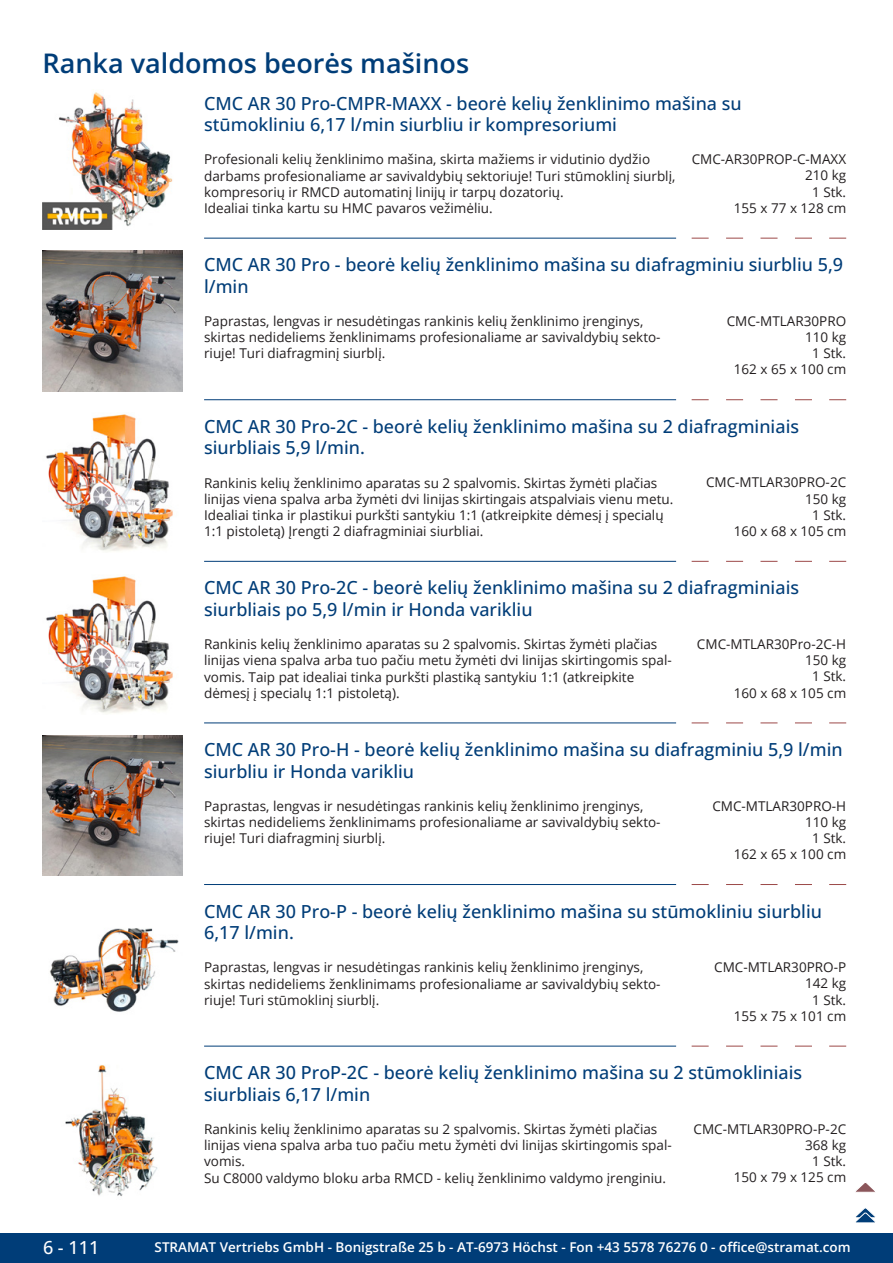
<style>
.page{position:relative;width:893px;height:1263px;background:#fff}
.page>*{position:absolute;margin:0;border:0;box-sizing:border-box;transform-origin:0 0}
.GruppeName{font:600 27px "Open Sans";color:#003d78}
.ArtikelName{font:500 18px/21.6px "Open Sans";color:#003d78}
.t1{font:500 18px "Open Sans";color:#fff}
.Beschreibung{font:13.5px/16.2px "Open Sans";color:#231f20}
.ArtikelNummer{font:13.5px "Open Sans";color:#231f20}
.t2{font:600 13.5px "Open Sans";color:#fff}
</style>
<div class="page">
<div style="left:0;top:1233px;width:893px;height:30px;background:#003d78"></div>
<img style="left:43px;top:92px;width:130px;height:138px">
<img style="left:43px;top:251px;width:140px;height:140px">
<svg style="left:692px;top:238px;width:17px;height:1px"></svg>
<svg style="left:726px;top:238px;width:17px;height:1px"></svg>
<svg style="left:760px;top:238px;width:17px;height:1px"></svg>
<svg style="left:795px;top:238px;width:17px;height:1px"></svg>
<svg style="left:829px;top:238px;width:17px;height:1px"></svg>
<hr style="left:204px;top:238px;width:472px;height:1px;background:#003d78">
<img style="left:46px;top:414px;width:127px;height:137px">
<svg style="left:692px;top:399px;width:17px;height:1px"></svg>
<svg style="left:726px;top:399px;width:17px;height:1px"></svg>
<svg style="left:760px;top:399px;width:17px;height:1px"></svg>
<svg style="left:795px;top:399px;width:17px;height:1px"></svg>
<svg style="left:829px;top:399px;width:17px;height:1px"></svg>
<hr style="left:204px;top:399px;width:472px;height:1px;background:#003d78">
<img style="left:46px;top:576px;width:127px;height:137px">
<svg style="left:692px;top:561px;width:17px;height:1px"></svg>
<svg style="left:726px;top:561px;width:17px;height:1px"></svg>
<svg style="left:760px;top:561px;width:17px;height:1px"></svg>
<svg style="left:795px;top:561px;width:17px;height:1px"></svg>
<svg style="left:829px;top:561px;width:17px;height:1px"></svg>
<hr style="left:204px;top:561px;width:472px;height:1px;background:#003d78">
<img style="left:43px;top:736px;width:140px;height:140px">
<svg style="left:692px;top:723px;width:17px;height:1px"></svg>
<svg style="left:726px;top:723px;width:17px;height:1px"></svg>
<svg style="left:760px;top:723px;width:17px;height:1px"></svg>
<svg style="left:795px;top:723px;width:17px;height:1px"></svg>
<svg style="left:829px;top:723px;width:17px;height:1px"></svg>
<hr style="left:204px;top:723px;width:472px;height:1px;background:#003d78">
<img style="left:49px;top:928px;width:130px;height:84px">
<svg style="left:692px;top:884px;width:17px;height:1px"></svg>
<svg style="left:726px;top:884px;width:17px;height:1px"></svg>
<svg style="left:760px;top:884px;width:17px;height:1px"></svg>
<svg style="left:795px;top:884px;width:17px;height:1px"></svg>
<svg style="left:829px;top:884px;width:17px;height:1px"></svg>
<hr style="left:204px;top:884px;width:472px;height:1px;background:#003d78">
<img style="left:65px;top:1065px;width:93px;height:131px">
<svg style="left:692px;top:1046px;width:17px;height:1px"></svg>
<svg style="left:726px;top:1046px;width:17px;height:1px"></svg>
<svg style="left:760px;top:1046px;width:17px;height:1px"></svg>
<svg style="left:795px;top:1046px;width:17px;height:1px"></svg>
<svg style="left:829px;top:1046px;width:17px;height:1px"></svg>
<hr style="left:204px;top:1046px;width:472px;height:1px;background:#003d78">
<svg style="left:856px;top:1183px;width:19px;height:9px"></svg>
<svg style="left:855px;top:1208px;width:21px;height:15px"></svg>
<p class="GruppeName" style="left:43px;top:44px;width:428px">Ranka valdomos beorės mašinos</p>
<p class="ArtikelName" style="left:204px;top:92px;width:539px">CMC AR 30 Pro-CMPR-MAXX - beorė kelių ženklinimo mašina su stūmokliniu 6,17 l/min siurbliu ir kompresoriumi</p>
<p class="Beschreibung" style="left:204px;top:151px;width:473px">Profesionali kelių ženklinimo mašina, skirta mažiems ir vidutinio dydžio darbams profesionaliame ar savivaldybių sektoriuje! Turi stūmoklinį siurblį, kompresorių ir RMCD automatinį linijų ir tarpų dozatorių.<br>Idealiai tinka kartu su HMC pavaros vežimėliu.</p>
<p class="ArtikelNummer" style="left:692px;top:150px;width:156px">CMC-AR30PROP-C-MAXX</p>
<p class="ArtikelNummer" style="left:805px;top:166px;width:43px">210 kg</p>
<p class="ArtikelNummer" style="left:812px;top:182px;width:36px">1 Stk.</p>
<p class="ArtikelNummer" style="left:734px;top:199px;width:114px">155 x 77 x 128 cm</p>
<p class="ArtikelName" style="left:204px;top:253px;width:641px">CMC AR 30 Pro - beorė kelių ženklinimo mašina su diafragminiu siurbliu 5,9 l/min</p>
<p class="Beschreibung" style="left:204px;top:313px;width:457px">Paprastas, lengvas ir nesudėtingas rankinis kelių ženklinimo įrenginys, skirtas nedideliems ženklinimams profesionaliame ar savivaldybių sekto&shy;riuje! Turi diafragminį siurblį.</p>
<p class="ArtikelNummer" style="left:727px;top:312px;width:121px">CMC-MTLAR30PRO</p>
<p class="ArtikelNummer" style="left:805px;top:328px;width:43px">110 kg</p>
<p class="ArtikelNummer" style="left:812px;top:344px;width:36px">1 Stk.</p>
<p class="ArtikelNummer" style="left:734px;top:360px;width:114px">162 x 65 x 100 cm</p>
<p class="ArtikelName" style="left:204px;top:415px;width:596px">CMC AR 30 Pro-2C - beorė kelių ženklinimo mašina su 2 diafragminiais siurbliais 5,9 l/min.</p>
<p class="Beschreibung" style="left:204px;top:474px;width:471px">Rankinis kelių ženklinimo aparatas su 2 spalvomis. Skirtas žymėti plačias linijas viena spalva arba žymėti dvi linijas skirtingais atspalviais vienu metu.<br>Idealiai tinka ir plastikui purkšti santykiu 1:1 (atkreipkite dėmesį į specialų 1:1 pistoletą) Įrengti 2 diafragminiai siurbliai.</p>
<p class="ArtikelNummer" style="left:706px;top:473px;width:142px">CMC-MTLAR30PRO-2C</p>
<p class="ArtikelNummer" style="left:805px;top:489px;width:43px">150 kg</p>
<p class="ArtikelNummer" style="left:812px;top:506px;width:36px">1 Stk.</p>
<p class="ArtikelNummer" style="left:734px;top:522px;width:114px">160 x 68 x 105 cm</p>
<p class="ArtikelName" style="left:204px;top:576px;width:596px">CMC AR 30 Pro-2C - beorė kelių ženklinimo mašina su 2 diafragminiais siurbliais po 5,9 l/min ir Honda varikliu</p>
<p class="Beschreibung" style="left:204px;top:636px;width:468px">Rankinis kelių ženklinimo aparatas su 2 spalvomis. Skirtas žymėti plačias linijas viena spalva arba tuo pačiu metu žymėti dvi linijas skirtingomis spal&shy;vomis. Taip pat idealiai tinka purkšti plastiką santykiu 1:1 (atkreipkite dėmesį į specialų 1:1 pistoletą).</p>
<p class="ArtikelNummer" style="left:697px;top:635px;width:151px">CMC-MTLAR30Pro-2C-H</p>
<p class="ArtikelNummer" style="left:805px;top:651px;width:43px">150 kg</p>
<p class="ArtikelNummer" style="left:812px;top:667px;width:36px">1 Stk.</p>
<p class="ArtikelNummer" style="left:734px;top:683px;width:114px">160 x 68 x 105 cm</p>
<p class="ArtikelName" style="left:204px;top:738px;width:640px">CMC AR 30 Pro-H - beorė kelių ženklinimo mašina su diafragminiu 5,9 l/min siurbliu ir Honda varikliu</p>
<p class="Beschreibung" style="left:204px;top:797px;width:457px">Paprastas, lengvas ir nesudėtingas rankinis kelių ženklinimo įrenginys, skirtas nedideliems ženklinimams profesionaliame ar savivaldybių sekto&shy;riuje! Turi diafragminį siurblį.</p>
<p class="ArtikelNummer" style="left:712px;top:796px;width:135px">CMC-MTLAR30PRO-H</p>
<p class="ArtikelNummer" style="left:805px;top:813px;width:43px">110 kg</p>
<p class="ArtikelNummer" style="left:812px;top:829px;width:36px">1 Stk.</p>
<p class="ArtikelNummer" style="left:734px;top:845px;width:114px">162 x 65 x 100 cm</p>
<p class="ArtikelName" style="left:204px;top:900px;width:619px">CMC AR 30 Pro-P - beorė kelių ženklinimo mašina su stūmokliniu siurbliu<br>6,17 l/min.</p>
<p class="Beschreibung" style="left:204px;top:959px;width:457px">Paprastas, lengvas ir nesudėtingas rankinis kelių ženklinimo įrenginys, skirtas nedideliems ženklinimams profesionaliame ar savivaldybių sekto&shy;riuje! Turi stūmoklinį siurblį.</p>
<p class="ArtikelNummer" style="left:714px;top:958px;width:134px">CMC-MTLAR30PRO-P</p>
<p class="ArtikelNummer" style="left:805px;top:974px;width:43px">142 kg</p>
<p class="ArtikelNummer" style="left:812px;top:990px;width:36px">1 Stk.</p>
<p class="ArtikelNummer" style="left:734px;top:1007px;width:114px">155 x 75 x 101 cm</p>
<p class="ArtikelName" style="left:204px;top:1061px;width:600px">CMC AR 30 ProP-2C - beorė kelių ženklinimo mašina su 2 stūmokliniais siurbliais 6,17 l/min</p>
<p class="Beschreibung" style="left:204px;top:1120px;width:468px">Rankinis kelių ženklinimo aparatas su 2 spalvomis. Skirtas žymėti plačias linijas viena spalva arba tuo pačiu metu žymėti dvi linijas skirtingomis spal&shy;vomis.<br>Su C8000 valdymo bloku arba RMCD - kelių ženklinimo valdymo įrenginiu.</p>
<p class="ArtikelNummer" style="left:694px;top:1120px;width:154px">CMC-MTLAR30PRO-P-2C</p>
<p class="ArtikelNummer" style="left:805px;top:1136px;width:43px">368 kg</p>
<p class="ArtikelNummer" style="left:812px;top:1152px;width:36px">1 Stk.</p>
<p class="ArtikelNummer" style="left:734px;top:1168px;width:114px">150 x 79 x 125 cm</p>
<h2 class="t1" style="left:43px;top:1234px;width:58px">6 - 111</h2>
<p class="t2" style="left:155px;top:1238px;width:698px">STRAMAT Vertriebs GmbH - Bonigstraße 25 b - AT-6973 Höchst - Fon +43 5578 76276 0 - office@stramat.com</p>
</div>
